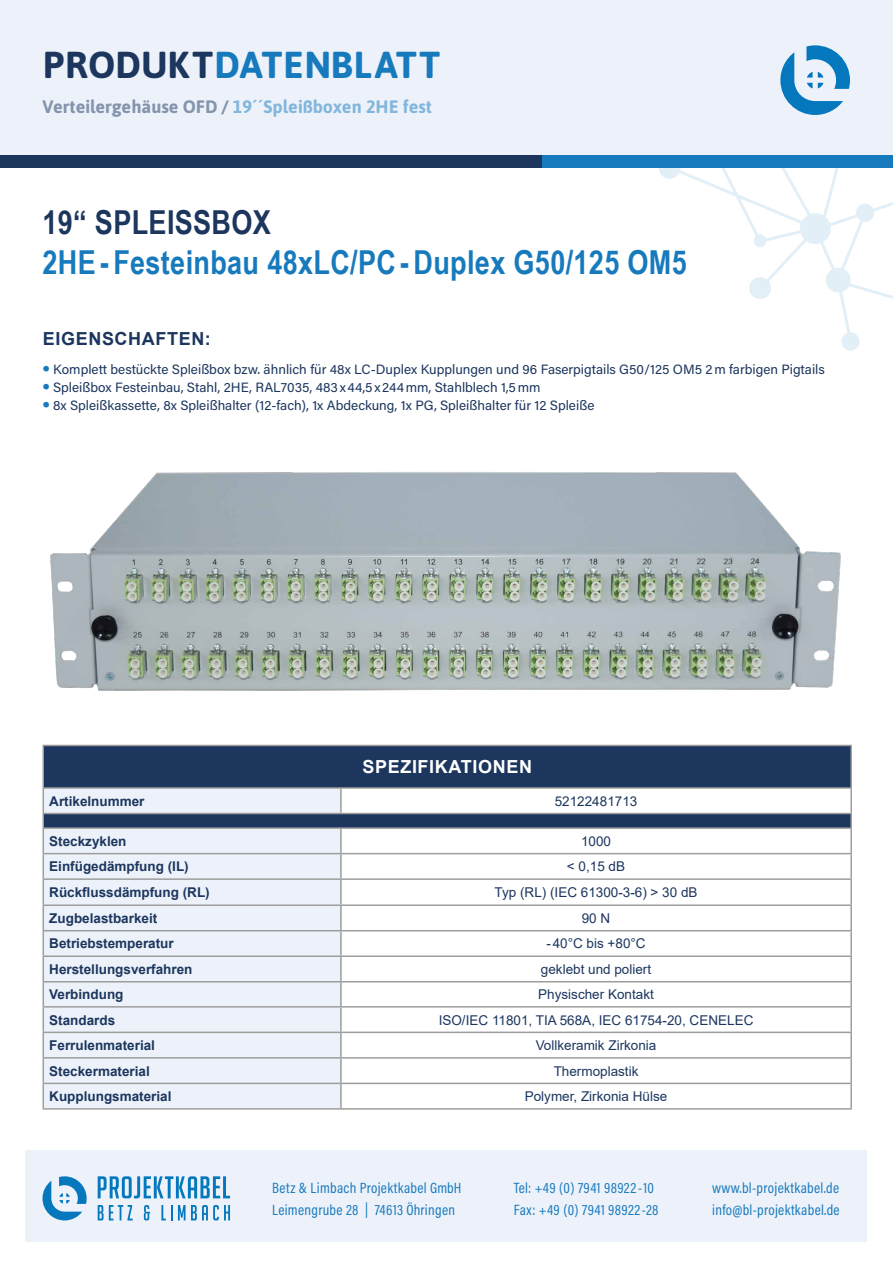
<style>
.page{position:relative;width:893px;height:1263px;background:#fff}
.page>*{position:absolute;margin:0;border:0;box-sizing:border-box;transform-origin:0 0}
.t1{font:700 37.5px "Asap";letter-spacing:.01em;color:#177abd}
.t2{font:700 33px "Arial Narrow";letter-spacing:.01em;color:#177abd}
.t3{font:700 33px "Arial Narrow";letter-spacing:.01em;color:#1c365e}
.t4{font:700 18px "Asap";color:#177abd}
.t5{font:700 18px "Arial";letter-spacing:.035em;color:#fff}
.t6{font:700 18px "Arial";letter-spacing:.035em;color:#1c365e}
.t7{font:15px/22.5px "Acumin Pro Cond";letter-spacing:.02em;color:#177abd}
.t8{font:13.5px "Acumin Pro";color:#1c365e}
.t9{font:13.5px "Arial";color:#1c365e}
.t10{font:700 13.5px "Arial";color:#1c365e}
.s1{color:#1c365e}
.s2{font-family:"Asap";font-size:22.5px;color:#177abd}
</style>
<div class="page">
<div style="left:0;top:0;width:893px;height:165px;background:#edf2fa"></div>
<div style="left:26px;top:1150px;width:841px;height:92px;background:#edf2fa"></div>
<svg style="left:43px;top:1176px;width:44px;height:44px"></svg>
<svg style="left:98px;top:1176px;width:132px;height:22px"></svg>
<svg style="left:98px;top:1205px;width:35px;height:15px"></svg>
<svg style="left:144px;top:1205px;width:6px;height:15px"></svg>
<svg style="left:161px;top:1205px;width:11px;height:15px"></svg>
<svg style="left:178px;top:1205px;width:52px;height:15px"></svg>
<svg style="left:780px;top:45px;width:70px;height:70px"></svg>
<div style="left:0;top:155px;width:694px;height:13px;background:#1c365e"></div>
<div style="left:542px;top:155px;width:351px;height:13px;background:#177abd"></div>
<div style="left:843px;top:334px;width:15px;height:15px;background:#e3eff7;border-radius:50%"></div>
<div style="left:841px;top:332px;width:19px;height:19px;border:3px solid #177abd;border-radius:50%"></div>
<svg style="left:659px;top:168px;width:234px;height:176px"></svg>
<svg style="left:660px;top:158px;width:19px;height:20px"></svg>
<div style="left:659px;top:157px;width:22px;height:22px;border:2px solid #177abd;border-radius:50%"></div>
<svg style="left:44px;top:746px;width:806px;height:81px;fill:#1c365e"></svg>
<svg style="left:44px;top:789px;width:297px;height:319px;background:#e3e8f2"></svg>
<hr style="left:43px;top:745px;width:298px;height:1px;background:#9d9d9c">
<hr style="left:43px;top:746px;width:1px;height:41px;background:#9d9d9c">
<hr style="left:341px;top:745px;width:511px;height:1px;background:#9d9d9c">
<hr style="left:850px;top:746px;width:2px;height:41px;background:#9d9d9c">
<hr style="left:43px;top:787px;width:298px;height:2px;background:#9d9d9c">
<hr style="left:341px;top:787px;width:511px;height:2px;background:#9d9d9c">
<hr style="left:340px;top:789px;width:2px;height:24px;background:#9d9d9c">
<hr style="left:850px;top:789px;width:2px;height:24px;background:#9d9d9c">
<hr style="left:43px;top:813px;width:298px;height:1px;background:#9d9d9c">
<hr style="left:341px;top:813px;width:511px;height:1px;background:#9d9d9c">
<svg style="left:850px;top:814px;width:2px;height:13px"></svg>
<hr style="left:43px;top:827px;width:298px;height:2px;background:#9d9d9c">
<hr style="left:341px;top:827px;width:511px;height:2px;background:#9d9d9c">
<hr style="left:340px;top:829px;width:2px;height:24px;background:#9d9d9c">
<hr style="left:850px;top:829px;width:2px;height:24px;background:#9d9d9c">
<hr style="left:43px;top:853px;width:298px;height:1px;background:#9d9d9c">
<hr style="left:341px;top:853px;width:511px;height:1px;background:#9d9d9c">
<hr style="left:340px;top:854px;width:2px;height:24px;background:#9d9d9c">
<hr style="left:850px;top:854px;width:2px;height:24px;background:#9d9d9c">
<hr style="left:43px;top:878px;width:298px;height:2px;background:#9d9d9c">
<hr style="left:341px;top:878px;width:511px;height:2px;background:#9d9d9c">
<hr style="left:340px;top:880px;width:2px;height:24px;background:#9d9d9c">
<hr style="left:850px;top:880px;width:2px;height:24px;background:#9d9d9c">
<hr style="left:43px;top:904px;width:298px;height:2px;background:#9d9d9c">
<hr style="left:341px;top:904px;width:511px;height:2px;background:#9d9d9c">
<hr style="left:340px;top:906px;width:2px;height:24px;background:#9d9d9c">
<hr style="left:850px;top:906px;width:2px;height:24px;background:#9d9d9c">
<hr style="left:43px;top:930px;width:298px;height:1px;background:#9d9d9c">
<hr style="left:341px;top:930px;width:511px;height:1px;background:#9d9d9c">
<hr style="left:340px;top:931px;width:2px;height:24px;background:#9d9d9c">
<hr style="left:850px;top:931px;width:2px;height:24px;background:#9d9d9c">
<hr style="left:43px;top:955px;width:298px;height:2px;background:#9d9d9c">
<hr style="left:341px;top:955px;width:511px;height:2px;background:#9d9d9c">
<hr style="left:340px;top:957px;width:2px;height:24px;background:#9d9d9c">
<hr style="left:850px;top:957px;width:2px;height:24px;background:#9d9d9c">
<hr style="left:43px;top:981px;width:298px;height:1px;background:#9d9d9c">
<hr style="left:341px;top:981px;width:511px;height:1px;background:#9d9d9c">
<hr style="left:340px;top:982px;width:2px;height:24px;background:#9d9d9c">
<hr style="left:850px;top:982px;width:2px;height:24px;background:#9d9d9c">
<hr style="left:43px;top:1006px;width:298px;height:1px;background:#9d9d9c">
<hr style="left:341px;top:1006px;width:511px;height:1px;background:#9d9d9c">
<hr style="left:340px;top:1007px;width:2px;height:24px;background:#9d9d9c">
<hr style="left:850px;top:1007px;width:2px;height:24px;background:#9d9d9c">
<hr style="left:43px;top:1031px;width:298px;height:2px;background:#9d9d9c">
<hr style="left:341px;top:1031px;width:511px;height:2px;background:#9d9d9c">
<hr style="left:340px;top:1033px;width:2px;height:24px;background:#9d9d9c">
<hr style="left:850px;top:1033px;width:2px;height:24px;background:#9d9d9c">
<hr style="left:43px;top:1057px;width:298px;height:1px;background:#9d9d9c">
<hr style="left:341px;top:1057px;width:511px;height:1px;background:#9d9d9c">
<hr style="left:340px;top:1058px;width:2px;height:25px;background:#9d9d9c">
<hr style="left:850px;top:1058px;width:2px;height:25px;background:#9d9d9c">
<hr style="left:43px;top:1083px;width:298px;height:1px;background:#9d9d9c">
<svg style="left:43px;top:789px;width:1px;height:319px"></svg>
<hr style="left:341px;top:1083px;width:511px;height:1px;background:#9d9d9c">
<hr style="left:340px;top:1084px;width:2px;height:24px;background:#9d9d9c">
<hr style="left:850px;top:1084px;width:2px;height:24px;background:#9d9d9c">
<hr style="left:43px;top:1108px;width:298px;height:2px;background:#9d9d9c">
<hr style="left:341px;top:1108px;width:511px;height:2px;background:#9d9d9c">
<img style="left:50px;top:472px;width:791px;height:219px">
<h1 class="t1" style="left:43px;top:38px;width:399px"><span class="s1">PRODUKT</span>DATENBLATT</h1>
<h3 class="t4" style="left:43px;top:93px;width:391px"><span class="s1">Verteilergehäuse OFD /</span> 19´´Spleißboxen 2HE fest</h3>
<h2 class="t3" style="left:43px;top:198px;width:230px">19“ SPLEISSBOX</h2>
<h2 class="t2" style="left:43px;top:237px;width:646px">2HE- Festeinbau 48xLC/PC-Duplex G50/125 OM5</h2>
<h3 class="t6" style="left:43px;top:326px;width:169px">EIGENSCHAFTEN:</h3>
<p class="t8" style="left:43px;top:360px;width:784px"><span class="s2">•</span> Komplett bestückte Spleißbox bzw. ähnlich für 48x LC-Duplex Kupplungen und 96 Faserpigtails G50/125 OM5 2m farbigen Pigtails</p>
<p class="t8" style="left:43px;top:378px;width:499px"><span class="s2">•</span> Spleißbox Festeinbau, Stahl, 2HE, RAL7035, 483x44,5x244mm, Stahlblech 1,5mm</p>
<p class="t8" style="left:43px;top:396px;width:553px"><span class="s2">•</span> 8x Spleißkassette, 8x Spleißhalter (12-fach), 1x Abdeckung, 1x PG, Spleißhalter für 12 Spleiße</p>
<h3 class="t5" style="left:362px;top:754px;width:171px">SPEZIFIKATIONEN</h3>
<p class="t10" style="left:49px;top:791px;width:97px">Artikelnummer</p>
<p class="t9" style="left:555px;top:792px;width:84px">52122481713</p>
<p class="t10" style="left:49px;top:831px;width:79px">Steckzyklen</p>
<p class="t9" style="left:581px;top:832px;width:32px">1000</p>
<p class="t10" style="left:49px;top:857px;width:141px">Einfügedämpfung (IL)</p>
<p class="t9" style="left:567px;top:857px;width:60px">&lt; 0,15 dB</p>
<p class="t10" style="left:49px;top:883px;width:162px">Rückflussdämpfung (RL)</p>
<p class="t9" style="left:495px;top:883px;width:204px">Typ (RL) (IEC 61300-3-6) &gt; 30 dB</p>
<p class="t10" style="left:49px;top:909px;width:110px">Zugbelastbarkeit</p>
<p class="t9" style="left:582px;top:909px;width:30px">90 N</p>
<p class="t10" style="left:49px;top:934px;width:126px">Betriebstemperatur</p>
<p class="t9" style="left:546px;top:934px;width:101px">-40°C bis +80°C</p>
<p class="t10" style="left:49px;top:960px;width:145px">Herstellungsverfahren</p>
<p class="t9" style="left:541px;top:960px;width:112px">geklebt und poliert</p>
<p class="t10" style="left:49px;top:985px;width:76px">Verbindung</p>
<p class="t9" style="left:538px;top:985px;width:117px">Physischer Kontakt</p>
<p class="t10" style="left:49px;top:1010px;width:68px">Standards</p>
<p class="t9" style="left:439px;top:1010px;width:316px">ISO/IEC 11801, TIA 568A, IEC 61754-20, CENELEC</p>
<p class="t10" style="left:49px;top:1036px;width:107px">Ferrulenmaterial</p>
<p class="t9" style="left:536px;top:1036px;width:122px">Vollkeramik Zirkonia</p>
<p class="t10" style="left:49px;top:1061px;width:102px">Steckermaterial</p>
<p class="t9" style="left:554px;top:1061px;width:86px">Thermoplastik</p>
<p class="t10" style="left:49px;top:1087px;width:124px">Kupplungsmaterial</p>
<p class="t9" style="left:525px;top:1087px;width:144px">Polymer, Zirkonia Hülse</p>
<p class="t7" style="left:514px;top:1176px;width:146px">Tel: +49 (0) 7941 98922-10<br>Fax: +49 (0) 7941 98922-28</p>
<p class="t7" style="left:272px;top:1176px;width:191px">Betz &amp; Limbach Projektkabel GmbH<br>Leimengrube 28 | 74613 Öhringen</p>
<p class="t7" style="left:712px;top:1176px;width:129px">www.bl-projektkabel.de info@bl-projektkabel.de</p>
</div>
